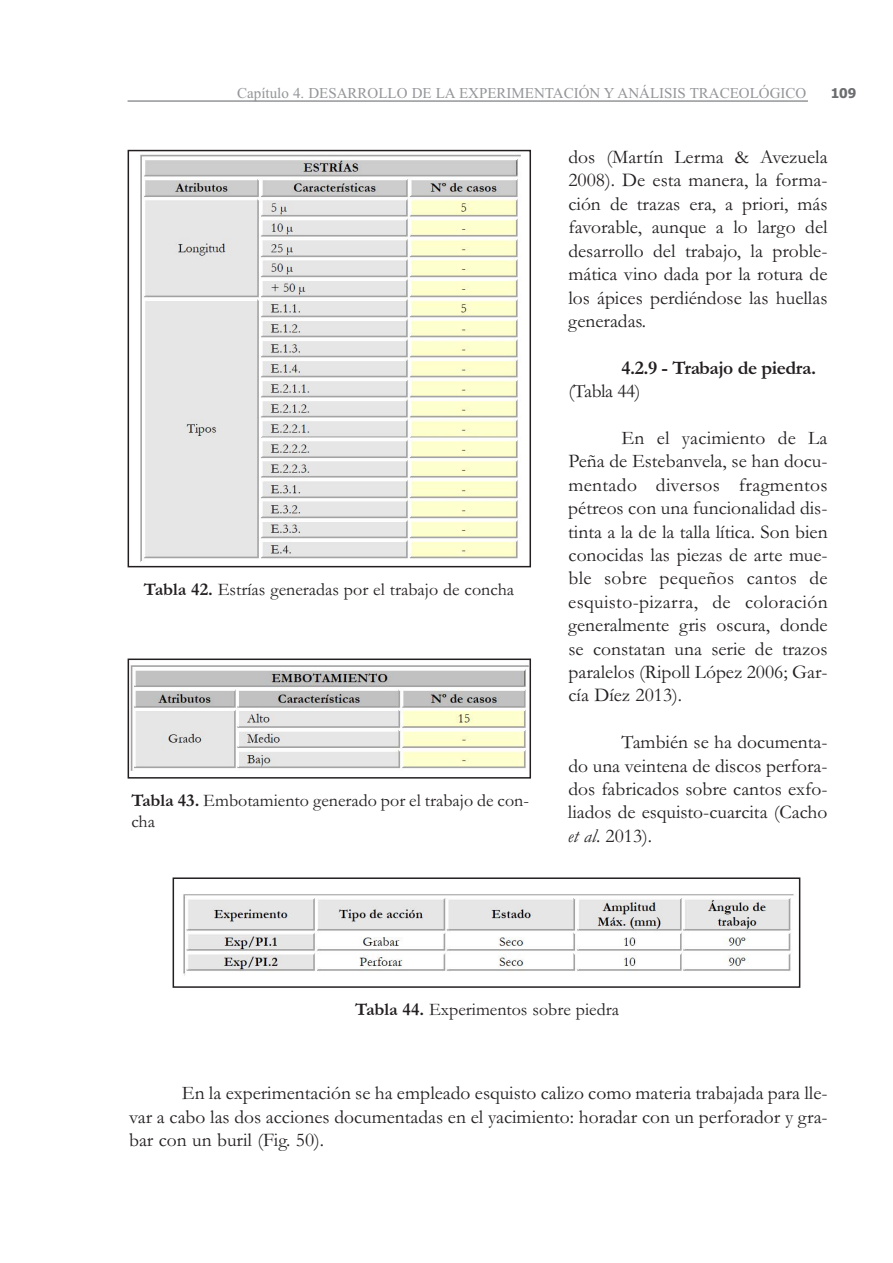
<style>
.page{position:relative;width:893px;height:1263px;background:#fff}
.page>*{position:absolute;margin:0;border:0;box-sizing:border-box;transform-origin:0 0}
.t1{font:19.5px/23.4px "Garamond";color:#231f20;text-align:justify}
.t2{font:700 19.5px "Garamond";letter-spacing:-.025em;color:#231f20}
.t3{font:18px/21.6px "Garamond";color:#231f20}
.t4{font:15px "Times New Roman";color:#939598}
.t5{font:700 13.5px "Tahoma";color:#6c6d70}
.s1{font-weight:700}
.s2{font-style:italic}
</style>
<div class="page">
<hr style="left:128px;top:100px;width:680px;height:2px;background:#939598">
<img style="left:140px;top:154px;width:381px;height:408px">
<div style="left:128px;top:150px;width:403px;height:417px;border:2px solid #231f20"></div>
<img style="left:131px;top:665px;width:397px;height:106px">
<div style="left:128px;top:658px;width:403px;height:120px;border:2px solid #231f20"></div>
<img style="left:183px;top:894px;width:611px;height:82px">
<div style="left:173px;top:877px;width:627px;height:111px;border:2px solid #231f20"></div>
<p class="t4" style="left:237px;top:84px;width:571px">Capítulo 4. DESARROLLO DE LA EXPERIMENTACIÓN Y ANÁLISIS TRACEOLÓGICO</p>
<p class="t5" style="left:831px;top:86px;width:27px">109</p>
<p class="t3" style="left:144px;top:577px;width:372px"><span class="s1">Tabla 42.</span> Estrías generadas por el trabajo de concha</p>
<p class="t3" style="left:131px;top:789px;width:399px"><span class="s1">Tabla 43.</span> Embotamiento generado por el trabajo de con&shy;cha</p>
<p class="t1" style="left:568px;top:145px;width:261px">dos (Martín Lerma &amp; Avezuela 2008). De esta manera, la forma&shy;ción de trazas era, a priori, más favorable, aunque a lo largo del desarrollo del trabajo, la proble&shy;mática vino dada por la rotura de los ápices perdiéndose las huellas generadas.</p>
<p class="t2" style="left:621px;top:356px;width:196px">4.2.9 - Trabajo de piedra.</p>
<p class="t1" style="left:568px;top:379px;width:74px">(Tabla 44)</p>
<p class="t1" style="left:568px;top:425px;width:261px;text-indent:53px">En el yacimiento de La Peña de Estebanvela, se han docu&shy;mentado diversos fragmentos pétreos con una funcionalidad dis&shy;tinta a la de la talla lítica. Son bien conocidas las piezas de arte mue&shy;ble sobre pequeños cantos de esquisto-pizarra, de coloración generalmente gris oscura, donde se constatan una serie de trazos paralelos (Ripoll López 2006; Gar&shy;cía Díez 2013).</p>
<p class="t1" style="left:568px;top:730px;width:261px;text-indent:54px">También se ha documenta&shy;do una veintena de discos perfora&shy;dos fabricados sobre cantos exfo&shy;liados de esquisto-cuarcita (Cacho <span class="s2">et al</span>. 2013).</p>
<p class="t3" style="left:355px;top:998px;width:265px"><span class="s1">Tabla 44.</span> Experimentos sobre piedra</p>
<p class="t1" style="left:129px;top:1081px;width:700px;text-indent:53px">En la experimentación se ha empleado esquisto calizo como materia trabajada para lle&shy;var a cabo las dos acciones documentadas en el yacimiento: horadar con un perforador y gra&shy;bar con un buril (Fig. 50).</p>
</div>
